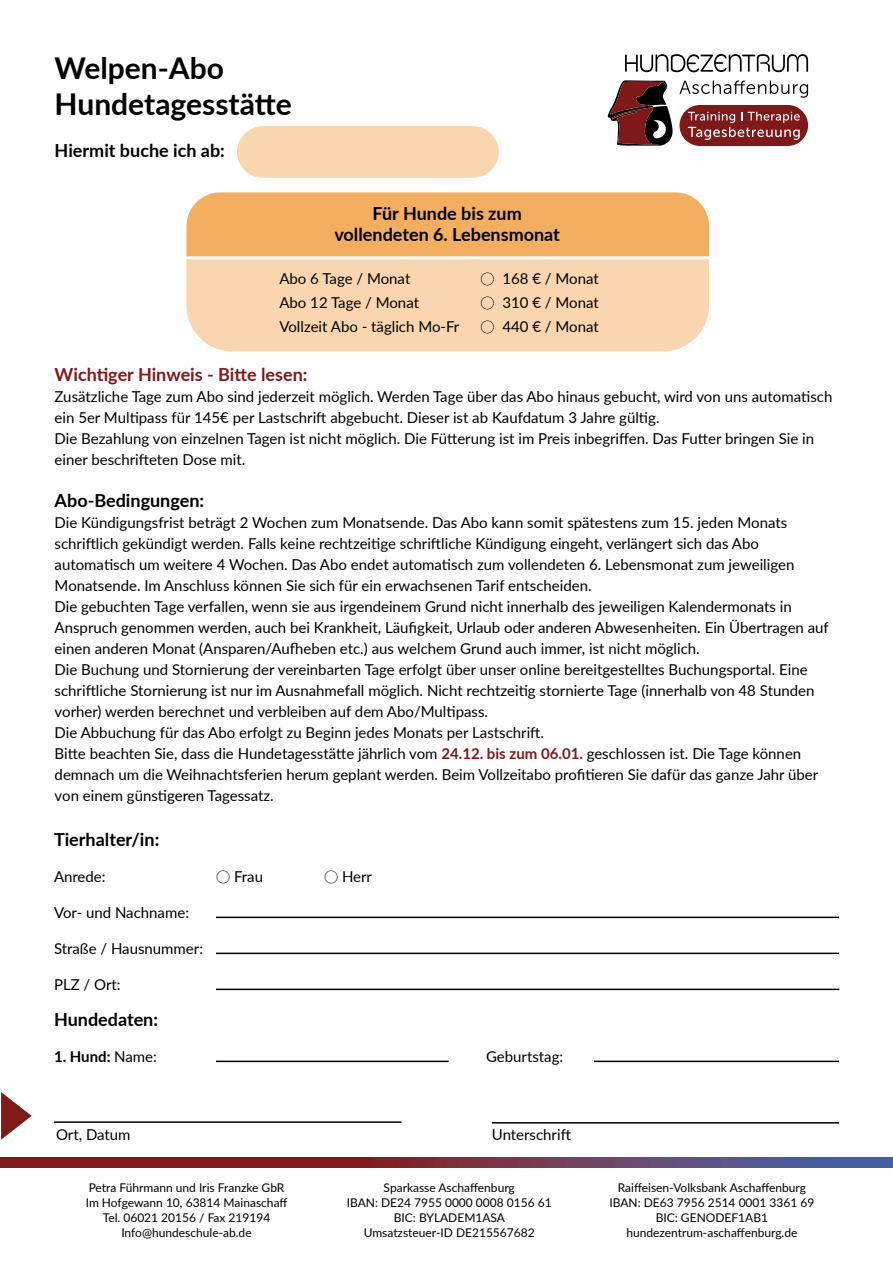
<style>
.page{position:relative;width:893px;height:1263px;background:#fff}
.page>*{position:absolute;margin:0;border:0;box-sizing:border-box;transform-origin:0 0}
.t1{font:700 30px/36px "Lato";color:#000}
.t2{font:700 18px/21px "Lato";color:#000;text-align:center}
.t3{font:700 18px "Lato";color:#7f191a}
.t4{font:15px/21px "Lato";color:#000}
.t5{font:700 15px "Lato";color:#000}
.t6{font:12px/15px "Lato";color:#000;text-align:center}
.s1{font-weight:700;color:#7f191a}
.s2{font-weight:400}
</style>
<div class="page">
<div style="left:186px;top:192px;width:523px;height:64px;background:#f3ae5f"></div>
<div style="left:186px;top:259px;width:523px;height:92px;background:#f9d6af"></div>
<div style="left:237px;top:126px;width:262px;height:52px;background:#f9d6af;border-radius:26px"></div>
<hr style="left:54px;top:1121px;width:348px;height:2px;background:#000">
<hr style="left:492px;top:1122px;width:347px;height:1px;background:#000">
<img style="left:0;top:1158px;width:893px;height:10px">
<svg style="left:679px;top:105px;width:129px;height:41px;background:#974545"></svg>
<svg style="left:679px;top:80px;width:129px;height:18px"></svg>
<svg style="left:608px;top:80px;width:64px;height:66px"></svg>
<svg style="left:625px;top:54px;width:183px;height:18px"></svg>
<hr style="left:216px;top:917px;width:623px;height:1px;background:#000">
<hr style="left:216px;top:953px;width:623px;height:1px;background:#000">
<hr style="left:216px;top:989px;width:623px;height:1px;background:#000">
<hr style="left:216px;top:1061px;width:233px;height:1px;background:#000">
<hr style="left:594px;top:1061px;width:245px;height:1px;background:#000">
<svg style="left:1px;top:1092px;width:31px;height:48px"></svg>
<h1 class="t1" style="left:55px;top:48px;width:239px">Welpen-Abo<br>Hundetagesstätte</h1>
<p class="t2" style="left:55px;top:139px;width:172px">Hiermit buche ich ab:</p>
<p class="t2" style="left:334px;top:202px;width:227px">Für Hunde bis zum vollendeten 6. Lebensmonat</p>
<p class="t4" style="left:279px;top:266px;width:181px;line-height:24px">Abo 6 Tage / Monat<br>Abo 12 Tage / Monat<br>Vollzeit Abo - täglich Mo-Fr</p>
<p class="t4" style="left:481px;top:266px;width:120px;line-height:24px;text-align:justify">⃝ 168 € / Monat ⃝ 310 € / Monat ⃝ 440 € / Monat</p>
<p class="t3" style="left:55px;top:361px;width:254px">Wichtiger Hinweis - Bitte lesen:</p>
<p class="t4" style="left:55px;top:386px;width:779px">Zusätzliche Tage zum Abo sind jederzeit möglich. Werden Tage über das Abo hinaus gebucht, wird von uns automatisch ein 5er Multipass für 145€ per Lastschrift abgebucht. Dieser ist ab Kaufdatum 3 Jahre gültig.<br>Die Bezahlung von einzelnen Tagen ist nicht möglich. Die Fütterung ist im Preis inbegriffen. Das Futter bringen Sie in einer beschrifteten Dose mit.</p>
<p class="t2" style="left:55px;top:489px;width:151px">Abo-Bedingungen:</p>
<p class="t4" style="left:55px;top:512px;width:776px">Die Kündigungsfrist beträgt 2 Wochen zum Monatsende. Das Abo kann somit spätestens zum 15. jeden Monats schriftlich gekündigt werden. Falls keine rechtzeitige schriftliche Kündigung eingeht, verlängert sich das Abo automatisch um weitere 4 Wochen. Das Abo endet automatisch zum vollendeten 6. Lebensmonat zum jeweiligen Monatsende. Im Anschluss können Sie sich für ein erwachsenen Tarif entscheiden.<br>Die gebuchten Tage verfallen, wenn sie aus irgendeinem Grund nicht innerhalb des jeweiligen Kalendermonats in Anspruch genommen werden, auch bei Krankheit, Läufigkeit, Urlaub oder anderen Abwesenheiten. Ein Übertragen auf einen anderen Monat (Ansparen/Aufheben etc.) aus welchem Grund auch immer, ist nicht möglich.<br>Die Buchung und Stornierung der vereinbarten Tage erfolgt über unser online bereitgestelltes Buchungsportal. Eine schriftliche Stornierung ist nur im Ausnahmefall möglich. Nicht rechtzeitig stornierte Tage (innerhalb von 48 Stunden vorher) werden berechnet und verbleiben auf dem Abo/Multipass.<br>Die Abbuchung für das Abo erfolgt zu Beginn jedes Monats per Lastschrift.<br>Bitte beachten Sie, dass die Hundetagesstätte jährlich vom <span class="s1">24.12. bis zum 06.01.</span> geschlossen ist. Die Tage können demnach um die Weihnachtsferien herum geplant werden. Beim Vollzeitabo profitieren Sie dafür das ganze Jahr über von einem günstigeren Tagessatz.</p>
<p class="t2" style="left:54px;top:828px;width:107px">Tierhalter/in:</p>
<p class="t4" style="left:54px;top:865px;width:53px">Anrede:</p>
<p class="t4" style="left:216px;top:865px;width:49px">⃝ Frau</p>
<p class="t4" style="left:324px;top:865px;width:50px">⃝ Herr</p>
<p class="t4" style="left:54px;top:901px;width:137px">Vor- und Nachname:</p>
<p class="t4" style="left:54px;top:937px;width:151px">Straße / Hausnummer:</p>
<p class="t4" style="left:54px;top:973px;width:68px">PLZ / Ort:</p>
<p class="t2" style="left:54px;top:1008px;width:106px">Hundedaten:</p>
<p class="t5" style="left:54px;top:1046px;width:104px">1. Hund: <span class="s2">Name:</span></p>
<p class="t4" style="left:486px;top:1045px;width:79px">Geburtstag:</p>
<p class="t4" style="left:56px;top:1124px;width:76px">Ort, Datum</p>
<p class="t4" style="left:492px;top:1124px;width:81px">Unterschrift</p>
<p class="t6" style="left:86px;top:1180px;width:203px">Petra Führmann und Iris Franzke GbR<br>Im Hofgewann 10, 63814 Mainaschaff<br>Tel. 06021 20156 / Fax 219194<br>Info@hundeschule-ab.de</p>
<p class="t6" style="left:347px;top:1180px;width:206px">Sparkasse Aschaffenburg<br>IBAN: DE24 7955 0000 0008 0156 61<br>BIC: BYLADEM1ASA<br>Umsatzsteuer-ID DE215567682</p>
<p class="t6" style="left:609px;top:1180px;width:206px">Raiffeisen-Volksbank Aschaffenburg<br>IBAN: DE63 7956 2514 0001 3361 69<br>BIC: GENODEF1AB1 hundezentrum-aschaffenburg.de</p>
</div>
